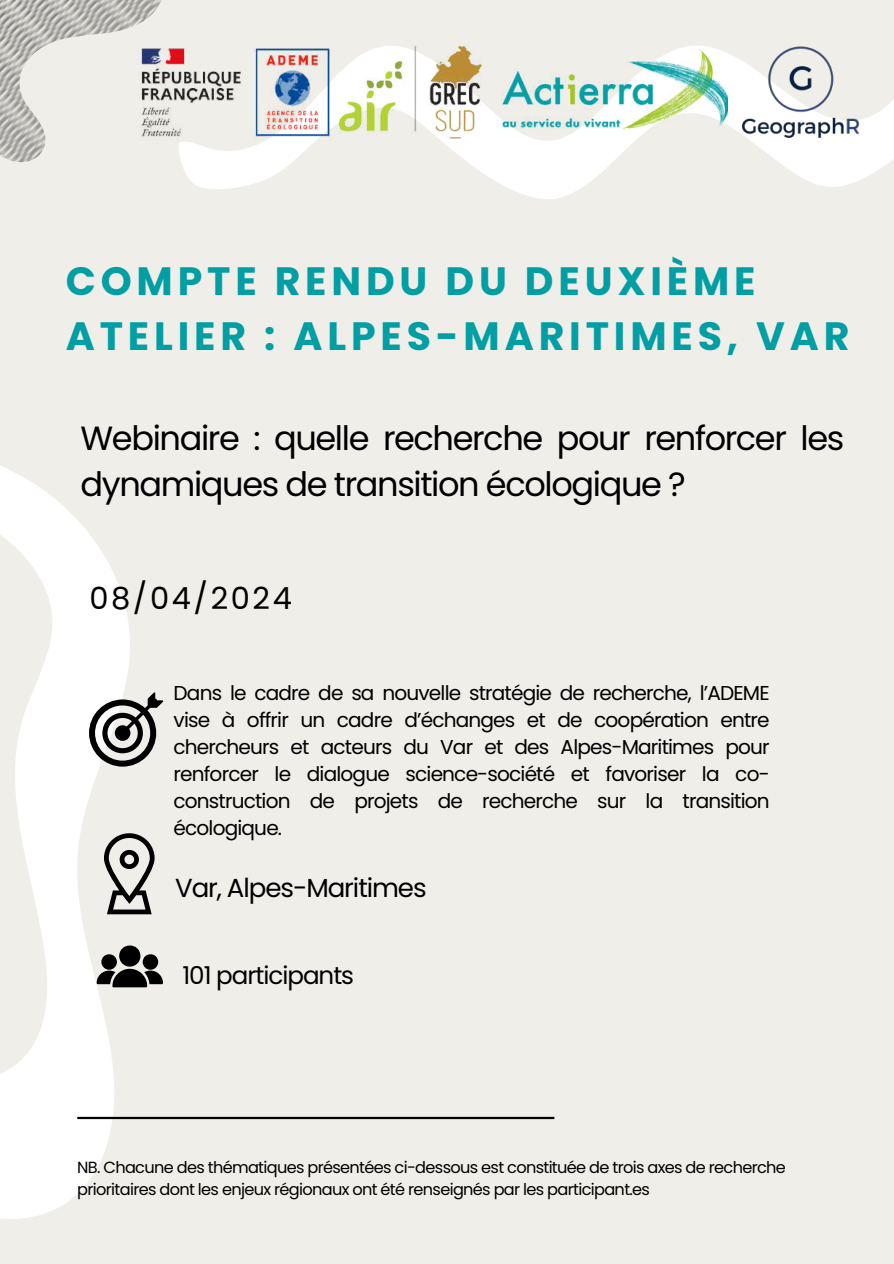
<style>
.page{position:relative;width:894px;height:1264px;background:#fff}
.page>*{position:absolute;margin:0;border:0;box-sizing:border-box;transform-origin:0 0}
.t1{font:700 39.45px/55.2px "Poppins";letter-spacing:.12em;color:#019ea4}
.t2{font:33.6px/46.2px "Poppins";letter-spacing:-.04em;color:#000}
.t3{font:30.45px "Poppins";letter-spacing:.085em;color:#000}
.t4{font:26.1px "Poppins";letter-spacing:-.04em;color:#000}
.t5{font:24.6px "Poppins";letter-spacing:-.04em;color:#000}
.t6{font:20.1px/27px "Poppins";letter-spacing:-.04em;color:#000;text-align:justify}
.t7{font:16.2px/22.5px "Poppins";letter-spacing:-.04em;color:#000}
</style>
<div class="page">
<div style="left:0;top:0;width:893px;height:1263px;background:#efeee9"></div>
<svg style="left:0;top:466px;width:409px;height:753px"></svg>
<svg style="left:200px;top:45px;width:693px;height:154px"></svg>
<hr style="left:77px;top:1116px;width:477px;height:3px;background:#000">
<svg style="left:0;top:0;width:200px;height:187px"></svg>
<img style="left:137px;top:43px;width:194px;height:99px">
<img style="left:497px;top:45px;width:230px;height:103px">
<img style="left:740px;top:46px;width:120px;height:93px">
<svg style="left:104px;top:833px;width:50px;height:81px"></svg>
<img style="left:338px;top:46px;width:143px;height:93px">
<svg style="left:96px;top:941px;width:67px;height:46px"></svg>
<svg style="left:89px;top:692px;width:74px;height:74px"></svg>
<h1 class="t1" style="left:66px;top:253px;width:785px">COMPTE RENDU DU DEUXIÈME<br>ATELIER : ALPES-MARITIMES, VAR</h1>
<h2 class="t2" style="left:80px;top:415px;width:765px">Webinaire : quelle recherche pour renforcer les dynamiques de transition écologique ?</h2>
<h3 class="t3" style="left:89px;top:576px;width:204px">08/04/2024</h3>
<p class="t6" style="left:173px;top:679px;width:597px">Dans le cadre de sa nouvelle stratégie de recherche, l’ADEME vise à offrir un cadre d’échanges et de coopération entre chercheurs et acteurs du Var et des Alpes-Maritimes pour renforcer le dialogue science-société et favoriser la co&shy;construction de projets de recherche sur la transition écologique.</p>
<p class="t4" style="left:175px;top:869px;width:253px">Var, Alpes-Maritimes</p>
<p class="t5" style="left:182px;top:958px;width:173px">101 participants</p>
<p class="t7" style="left:77px;top:1155px;width:710px">NB. Chacune des thématiques présentées ci-dessous est constituée de trois axes de recherche prioritaires dont les enjeux régionaux ont été renseignés par les participant.es</p>
</div>
